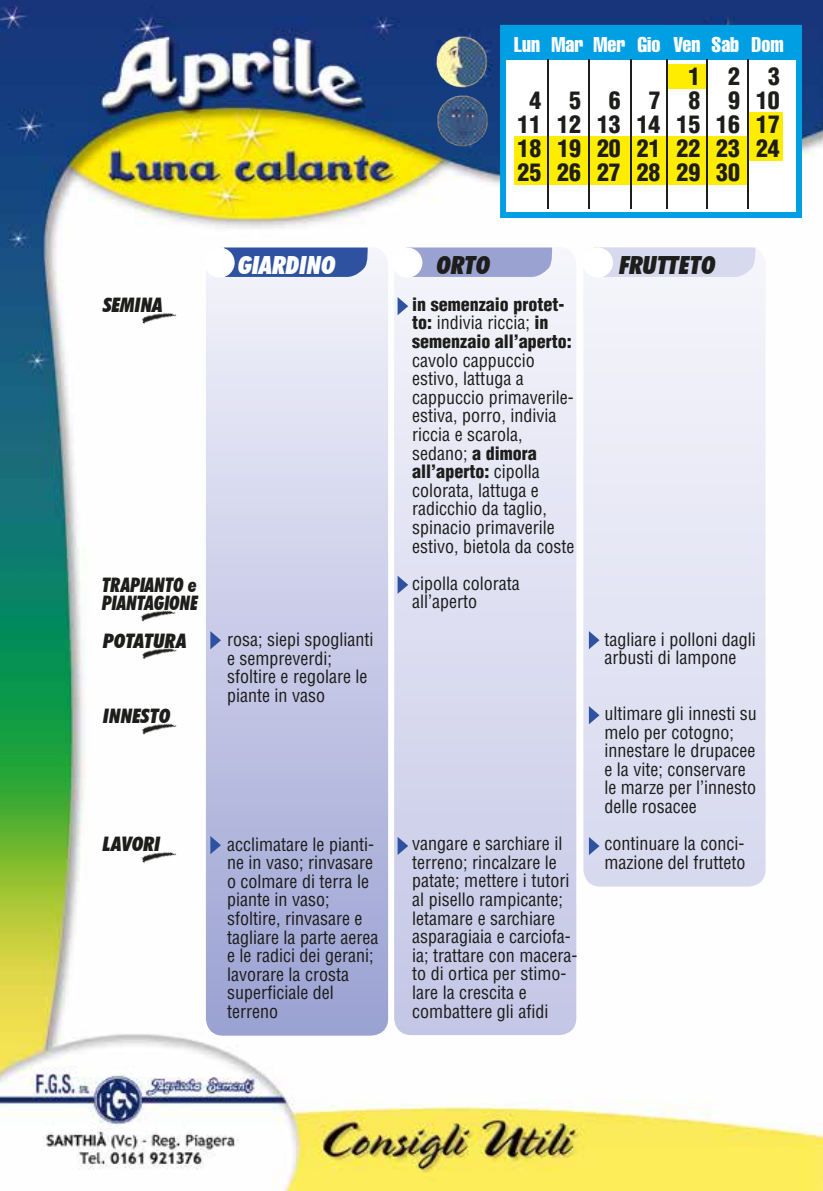
<style>
.page{position:relative;width:823px;height:1191px;background:#fff}
.page>*{position:absolute;margin:0;border:0;box-sizing:border-box;transform-origin:0 0}
.t1{font:italic 900 condensed 25px "Futura BT";color:#1d1d1b}
.t2{font:italic 900 condensed 25px "Futura BT";color:#fff}
.t3{font:900 condensed 23.8px/23.8px "Helvetica";color:#1d1d1b}
.t4{font:extra-condensed 21px "Helvetica";color:#fff}
.t5{font:italic 900 condensed 20px "Futura BT";color:#1d1d1b}
.t6{font:italic 900 condensed 20px/18px "Futura BT";color:#1d1d1b;scale:.9 1}
.t7{font:condensed 18px/18.6px "Helvetica";color:#1d1d1b}
.t8{font:900 condensed 18px/18.6px "Helvetica";color:#1d1d1b}
.s1{font-weight:400}
.s2{font-weight:900}
</style>
<div class="page">
<img style="left:0;top:0;width:822px;height:1191px">
<svg style="left:206px;top:247px;width:182px;height:788px;background:#c6c9e6"></svg>
<svg style="left:394px;top:247px;width:182px;height:788px;background:#dbdcf0"></svg>
<svg style="left:583px;top:247px;width:182px;height:639px"></svg>
<svg style="left:224px;top:247px;width:144px;height:30px;background:#385aa4"></svg>
<div style="left:204px;top:247px;width:30px;height:31px;background:#fff;border-radius:50%"></div>
<div style="left:601px;top:247px;width:154px;height:30px;background:#d7d9ee"></div>
<div style="left:582px;top:247px;width:30px;height:31px;background:#fff;border-radius:50%"></div>
<img style="left:140px;top:311px;width:41px;height:16px">
<img style="left:140px;top:646px;width:41px;height:17px">
<img style="left:140px;top:721px;width:41px;height:17px">
<img style="left:140px;top:849px;width:41px;height:17px">
<svg style="left:397px;top:836px;width:11px;height:19px"></svg>
<svg style="left:397px;top:575px;width:11px;height:19px"></svg>
<svg style="left:397px;top:297px;width:11px;height:18px"></svg>
<svg style="left:588px;top:706px;width:11px;height:18px"></svg>
<svg style="left:210px;top:836px;width:11px;height:18px"></svg>
<svg style="left:588px;top:837px;width:11px;height:18px"></svg>
<svg style="left:210px;top:631px;width:11px;height:18px"></svg>
<svg style="left:588px;top:631px;width:11px;height:18px"></svg>
<img style="left:139px;top:608px;width:41px;height:17px">
<div style="left:411px;top:247px;width:141px;height:30px;background:#9aa2d2"></div>
<div style="left:392px;top:247px;width:30px;height:31px;background:#fff;border-radius:50%"></div>
<img style="left:436px;top:37px;width:51px;height:51px">
<img style="left:436px;top:95px;width:52px;height:52px">
<svg style="left:499px;top:25px;width:302px;height:193px"></svg>
<div style="left:505px;top:31px;width:290px;height:29px;background:#009fe3"></div>
<div style="left:514px;top:136px;width:268px;height:24px;background:#ffed00"></div>
<svg style="left:667px;top:63px;width:1px;height:51px"></svg>
<div style="left:514px;top:160px;width:233px;height:24px;background:#ffed00"></div>
<div style="left:666px;top:64px;width:40px;height:24px;background:#ffed00"></div>
<hr style="left:666px;top:60px;width:1px;height:149px;background:#1d1d1b">
<hr style="left:705px;top:60px;width:1px;height:149px;background:#1d1d1b">
<hr style="left:547px;top:60px;width:1px;height:149px;background:#1d1d1b">
<hr style="left:587px;top:60px;width:1px;height:149px;background:#1d1d1b">
<hr style="left:630px;top:60px;width:1px;height:149px;background:#1d1d1b">
<hr style="left:747px;top:60px;width:1px;height:149px;background:#1d1d1b">
<p class="t5" style="left:103px;top:293px;width:61px">SEMINA</p>
<h1 class="t2" style="left:238px;top:250px;width:99px">GIARDINO</h1>
<p class="t6" style="left:102px;top:575px;width:108px">TRAPIANTO e<br>PIANTAGIONE</p>
<p class="t5" style="left:103px;top:628px;width:85px">POTATURA</p>
<p class="t5" style="left:103px;top:704px;width:69px">INNESTO</p>
<p class="t7" style="left:227px;top:630px;width:148px">rosa; siepi spoglianti e sempreverdi; sfoltire e regolare le piante in vaso</p>
<p class="t5" style="left:103px;top:832px;width:59px">LAVORI</p>
<p class="t7" style="left:227px;top:834px;width:153px">acclimatare le pianti&shy;ne in vaso; rinvasare o colmare di terra le piante in vaso; sfoltire, rinvasare e tagliare la parte aerea e le radici dei gerani; lavorare la crosta superficiale del terreno</p>
<p class="t4" style="left:514px;top:32px;width:271px">Lun Mar Mer Gio Ven Sab Dom</p>
<h2 class="t3" style="left:517px;top:88px;width:263px;text-indent:12px">4 5 6 7 8 9 10<br>11 12 13 14 15</h2>
<h2 class="t3" style="left:727px;top:64px;width:53px">2 3</h2>
<h2 class="t3" style="left:688px;top:64px;width:13px">1</h2>
<h2 class="t3" style="left:715px;top:112px;width:65px">16 17</h2>
<h2 class="t3" style="left:517px;top:136px;width:144px;text-align:right">18 19 20 21<br>26 27 28</h2>
<h2 class="t3" style="left:676px;top:136px;width:65px">22 23<br>29 30</h2>
<h2 class="t3" style="left:755px;top:136px;width:25px">24</h2>
<h2 class="t3" style="left:517px;top:160px;width:25px">25</h2>
<h1 class="t1" style="left:436px;top:249px;width:55px">ORTO</h1>
<p class="t8" style="left:412px;top:295px;width:161px">in semenzaio protet&shy;to: <span class="s1">indivia riccia;</span> in semenzaio all’aperto:</p>
<p class="t7" style="left:412px;top:350px;width:163px">cavolo cappuccio estivo, lattuga a cappuccio primaverile&shy;estiva, porro, indivia riccia e scarola, sedano; <span class="s2">a dimora all’aperto:</span> cipolla colorata, lattuga e radicchio da taglio, spinacio primaverile estivo, bietola da coste</p>
<p class="t7" style="left:412px;top:574px;width:109px">cipolla colorata all’aperto</p>
<p class="t7" style="left:412px;top:834px;width:166px">vangare e sarchiare il terreno; rincalzare le patate; mettere i tutori al pisello rampicante; letamare e sarchiare asparagiaia e carciofa&shy;ia; trattare con macera&shy;to di ortica per stimo&shy;lare la crescita e combattere gli afidi</p>
<h1 class="t1" style="left:619px;top:249px;width:98px">FRUTTETO</h1>
<p class="t7" style="left:604px;top:629px;width:153px">tagliare i polloni dagli arbusti di lampone</p>
<p class="t7" style="left:604px;top:704px;width:154px">ultimare gli innesti su melo per cotogno; innestare le drupacee e la vite; conservare le marze per l’innesto delle rosacee</p>
<p class="t7" style="left:604px;top:834px;width:142px">continuare la conci&shy;mazione del frutteto</p>
</div>
